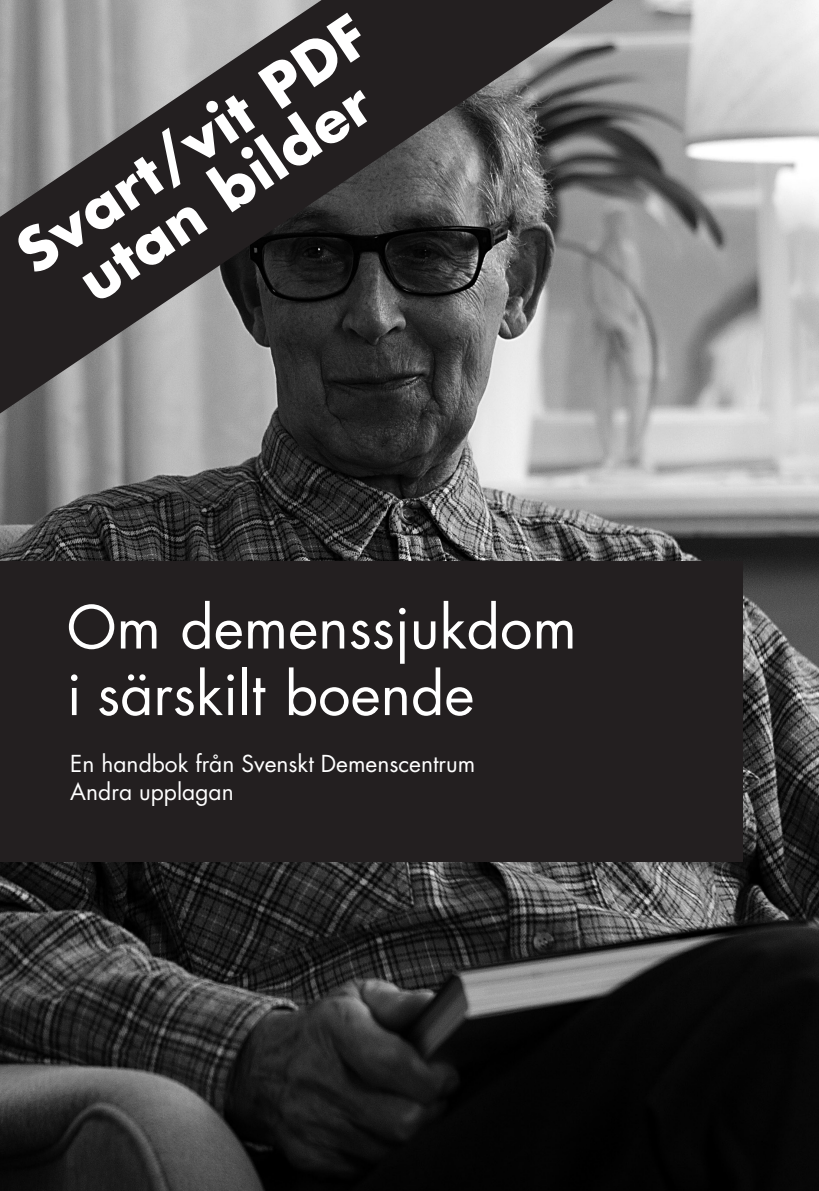
<style>
.page{position:relative;width:819px;height:1191px;background:#fff}
.page>*{position:absolute;margin:0;border:0;box-sizing:border-box;transform-origin:0 0}
.t1{font:57.75px/66.5px "Futura";color:#fff}
.t2{font:700 57.75px/57.8px "Futura";color:#fff;text-align:center}
.t3{font:22.75px/27.3px "Futura";color:#fff}
</style>
<div class="page">
<img style="left:0;top:0;width:819px;height:1191px">
<div style="left:0;top:561px;width:742px;height:300px;background:#231f20"></div>
<svg style="left:0;top:0;width:613px;height:413px;background:#575556"></svg>
<h1 class="t2" style="left:6px;top:232px;width:410px;rotate:-34deg">Svart/vit PDF utan bilder</h1>
<h1 class="t1" style="left:67px;top:593px;width:511px">Om demenssjukdom i särskilt boende</h1>
<p class="t3" style="left:70px;top:750px;width:406px">En handbok från Svenskt Demenscentrum<br>Andra upplagan</p>
</div>
